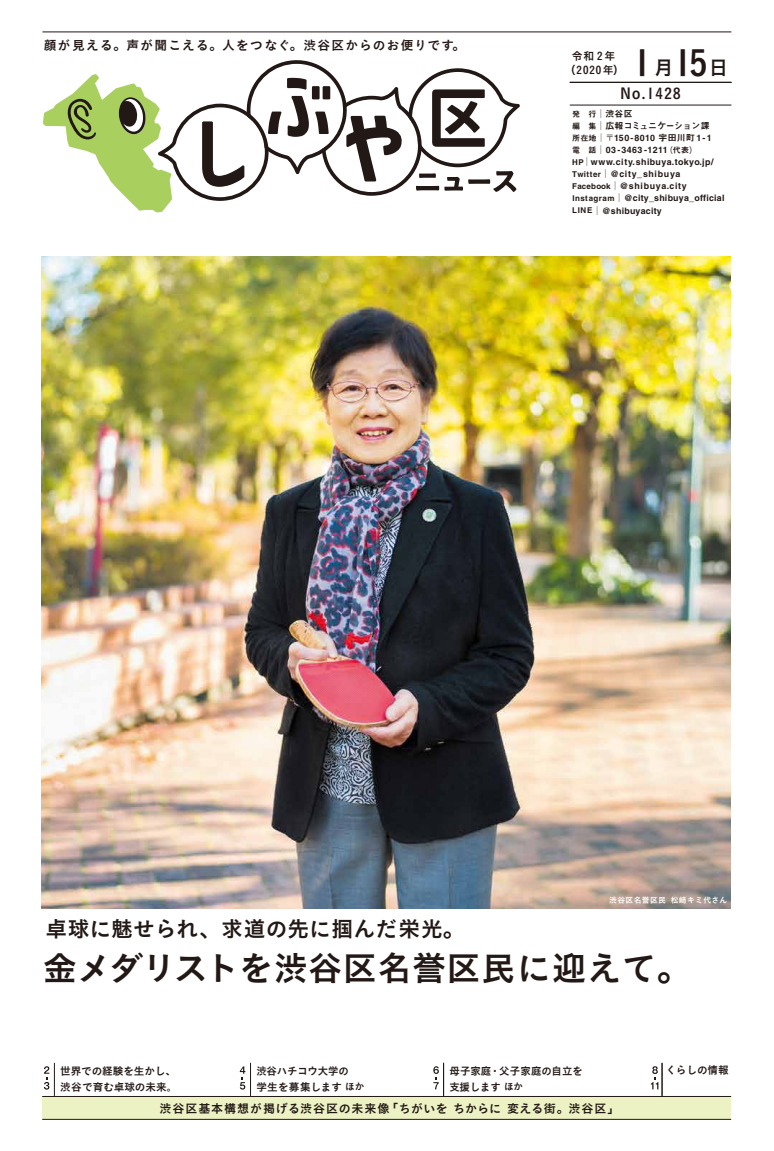
<style>
.page{position:relative;width:774px;height:1151px;background:#fff}
.page>*{position:absolute;margin:0;border:0;box-sizing:border-box;transform-origin:0 0}
.t1{font:35.1px "Koburina Go Std W6";color:#221815}
.t2{font:34.2px "Koburina Go Std W6";letter-spacing:.01em;color:#221815}
.t3{font:21.8px "Koburina Go Std W6";color:#221815}
.t4{font:14.9px "Koburina Go Std W6";letter-spacing:.09em;color:#221815}
.t5{font:12.8px "Koburina Go Std W6";letter-spacing:.1em;color:#221815}
.t6{font:12px "Koburina Go Std W6";letter-spacing:.075em;color:#221815}
.t7{font:10.8px/13.7px "Koburina Go Std W6";letter-spacing:.1em;color:#221815;text-align:center}
.t8{font:10.6px/15.6px "Koburina Go Std W6";letter-spacing:-.01em;color:#221815}
.t9{font:8.9px/12px "Midashi Go MB31";letter-spacing:.04em;color:#221815}
.t10{font:7.8px "Koburina Go Std W6";letter-spacing:.05em;color:#fff}
.s1{font-size:19.8px}
.s2{font-size:8px}
.s3{font-family:"Gothic MB101 De B"}
.s4{font-size:9.6px}
</style>
<div class="page">
<hr style="left:42px;top:31px;width:689px;height:1px;background:#221815">
<div style="left:42px;top:1096px;width:689px;height:23px;background:#edf2c5"></div>
<hr style="left:42px;top:1096px;width:689px;height:1px;background:#221815">
<hr style="left:42px;top:1119px;width:689px;height:1px;background:#221815">
<img style="left:41px;top:257px;width:689px;height:652px">
<hr style="left:250px;top:1063px;width:1px;height:33px;background:#221815">
<hr style="left:54px;top:1063px;width:1px;height:33px;background:#221815">
<svg style="left:44px;top:1066px;width:5px;height:23px"></svg>
<svg style="left:240px;top:1066px;width:5px;height:23px"></svg>
<svg style="left:433px;top:1066px;width:6px;height:23px"></svg>
<hr style="left:443px;top:1063px;width:1px;height:33px;background:#221815">
<svg style="left:651px;top:1066px;width:7px;height:23px"></svg>
<hr style="left:662px;top:1063px;width:1px;height:33px;background:#221815">
<hr style="left:570px;top:105px;width:161px;height:1px;background:#221815">
<hr style="left:570px;top:82px;width:161px;height:1px;background:#221815">
<svg style="left:43px;top:60px;width:477px;height:152px"></svg>
<h3 class="t5" style="left:44px;top:35px;width:423px">顔が見える。声が聞こえる。人をつなぐ。渋谷区からのお便りです。</h3>
<p class="t7" style="left:565px;top:49px;width:61px">令和2年（2020年）</p>
<h1 class="t1" style="left:633px;top:35px;width:96px">1<span class="s1">月</span>15<span class="s1">日</span></h1>
<h3 class="t4" style="left:621px;top:82px;width:61px">No.1428</h3>
<p class="t9" style="left:572px;top:108px;width:154px"><span class="s2">発　行</span>｜渋谷区<br><span class="s2">編　集</span>｜広報コミュニケーション課<br><span class="s2">所在地</span>｜〒150-8010 宇田川町1-1<br><span class="s2">電　話</span>｜03-3463 -1211<span class="s2">（代表）<br>HP</span>｜www.city.shibuya.tokyo.jp/<br><span class="s2">Twitter</span>｜@city_shibuya<br><span class="s2">Facebook</span>｜@shibuya.city<br><span class="s2">Instagram</span>｜@city_shibuya_official<br><span class="s2">LINE</span>｜@shibuyacity</p>
<p class="t10" style="left:609px;top:894px;width:120px">渋谷区名誉区民松﨑キミ代さん</p>
<h3 class="t3" style="left:45px;top:912px;width:421px">卓球に魅せられ、求道の先に掴んだ栄光。</h3>
<h2 class="t2" style="left:43px;top:942px;width:650px">金メダリストを渋谷区名誉区民に迎えて。</h2>
<p class="t8" style="left:60px;top:1064px;width:117px">世界での経験を生かし<span class="s3">、</span></p>
<p class="t8" style="left:666px;top:1063px;width:64px">くらしの情報</p>
<p class="t8" style="left:60px;top:1079px;width:118px">渋谷で育む卓球の未来<span class="s3">。</span></p>
<h3 class="t6" style="left:159px;top:1099px;width:461px">渋谷区基本構想が掲げる渋谷区の未来像「ちがいをちからに 変える街。渋谷区」</h3>
<p class="t8" style="left:256px;top:1064px;width:109px">渋谷ハチコウ大学の<br>学生を募集します<span class="s4">ほか</span></p>
<p class="t8" style="left:449px;top:1064px;width:135px">母子家庭<span class="s3">・</span>父子家庭の自立を支援します<span class="s4">ほか</span></p>
</div>
